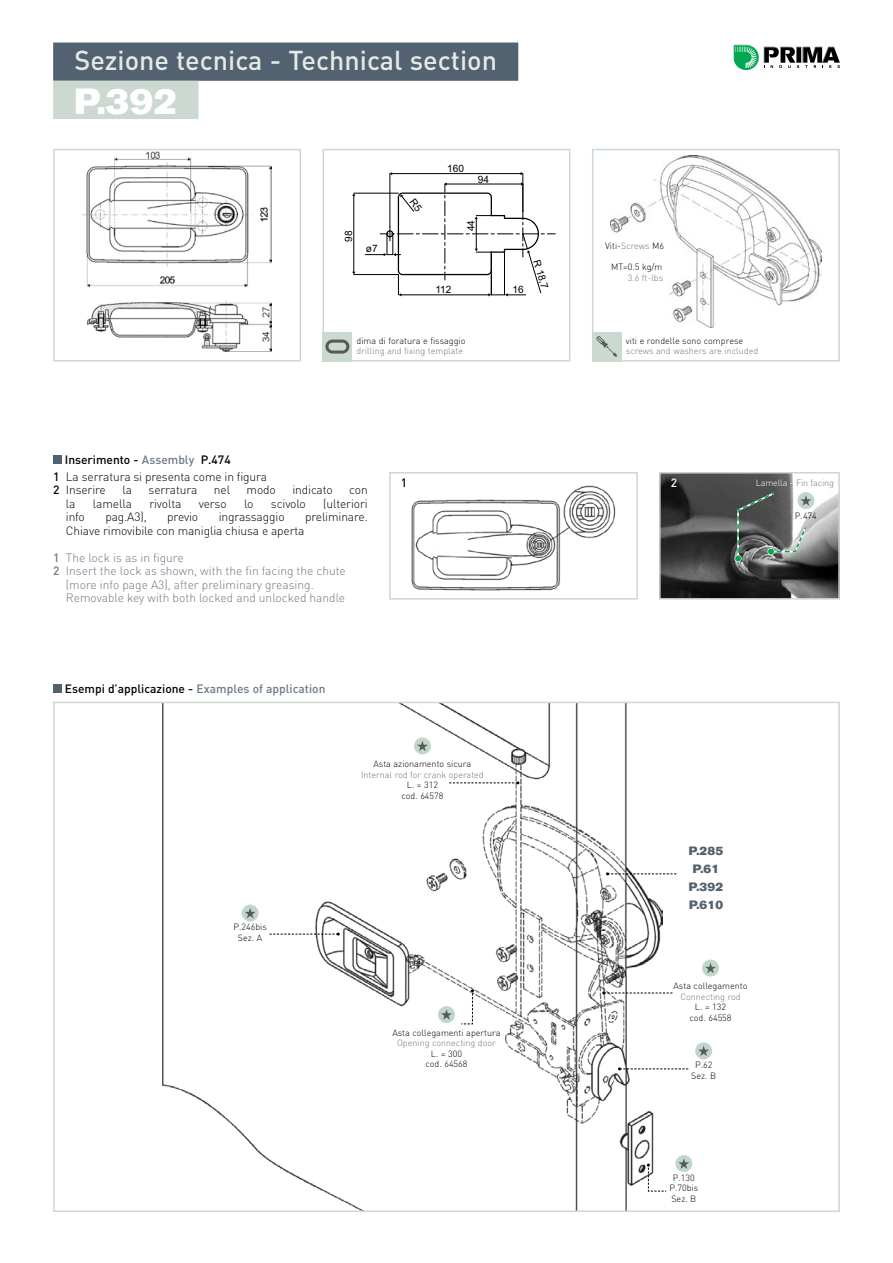
<style>
.page{position:relative;width:893px;height:1263px;background:#fff}
.page>*{position:absolute;margin:0;border:0;box-sizing:border-box;transform-origin:0 0}
.t1{font:36px "Akzidenz Grotesk BE Super";color:#fff}
.t2{font:500 27px "DIN";color:#e3e9e5}
.t3{font:300 12px/13.5px "DIN";letter-spacing:-.01em;color:#000}
.t4{font:300 12px "DIN";color:#6e7784}
.t5{font:500 12px "DIN";color:#000}
.t6{font:12px/18px "Akzidenz Grotesk BE Super";letter-spacing:.02em;color:#536270;text-align:center}
.t7{font:500 12px "DIN";color:#fff}
.t8{font:10.2px "Arial";color:#000}
.t9{font:300 9px/10.5px "DIN";color:#000;text-align:center}
.t10{font:300 9px "DIN";color:#6e7784}
.s1{color:#6e7784}
.s2{font-weight:500}
.s3{color:#fff}
</style>
<div class="page">
<svg style="left:733px;top:45px;width:107px;height:25px"></svg>
<div style="left:53px;top:43px;width:465px;height:38px;background:#536270"></div>
<div style="left:53px;top:81px;width:145px;height:38px;background:#cbd9d1"></div>
<hr style="left:392px;top:173px;width:129px;height:1px;background:#000">
<hr style="left:390px;top:174px;width:1px;height:52px;background:#000">
<hr style="left:523px;top:174px;width:1px;height:38px;background:#000">
<hr style="left:353px;top:195px;width:1px;height:77px;background:#000">
<hr style="left:354px;top:193px;width:44px;height:1px;background:#000">
<hr style="left:354px;top:274px;width:44px;height:1px;background:#000">
<div style="left:323px;top:149px;width:247px;height:212px;border:2px solid #cbd9d1"></div>
<img style="left:83px;top:152px;width:188px;height:135px">
<div style="left:53px;top:149px;width:248px;height:212px;border:2px solid #cbd9d1"></div>
<img style="left:611px;top:156px;width:210px;height:172px">
<div style="left:592px;top:149px;width:248px;height:212px;border:2px solid #cbd9d1"></div>
<div style="left:323px;top:332px;width:29px;height:29px;background:#cbd9d1"></div>
<svg style="left:325px;top:340px;width:24px;height:14px"></svg>
<div style="left:357px;top:332px;width:211px;height:28px;background:#fff"></div>
<div style="left:592px;top:332px;width:30px;height:29px;background:#cbd9d1"></div>
<svg style="left:596px;top:336px;width:21px;height:21px"></svg>
<div style="left:626px;top:332px;width:212px;height:28px;background:#fff"></div>
<img style="left:662px;top:475px;width:175px;height:122px">
<div style="left:659px;top:472px;width:181px;height:128px;border:2px solid #cbd9d1"></div>
<img style="left:411px;top:485px;width:205px;height:106px">
<div style="left:389px;top:472px;width:249px;height:128px;border:2px solid #cbd9d1"></div>
<img style="left:163px;top:705px;width:499px;height:504px">
<div style="left:53px;top:685px;width:9px;height:8px;background:#536270"></div>
<div style="left:675px;top:1155px;width:17px;height:17px;background:#c2d7cc;border-radius:50%"></div>
<svg style="left:678px;top:1158px;width:11px;height:11px"></svg>
<svg style="left:647px;top:1163px;width:20px;height:29px"></svg>
<div style="left:438px;top:1006px;width:17px;height:17px;background:#c2d7cc;border-radius:50%"></div>
<svg style="left:441px;top:1009px;width:11px;height:11px"></svg>
<svg style="left:460px;top:989px;width:14px;height:36px"></svg>
<div style="left:702px;top:959px;width:17px;height:17px;background:#c2d7cc;border-radius:50%"></div>
<svg style="left:705px;top:963px;width:11px;height:10px"></svg>
<svg style="left:602px;top:991px;width:70px;height:3px"></svg>
<div style="left:414px;top:737px;width:17px;height:17px;background:#c2d7cc;border-radius:50%"></div>
<svg style="left:417px;top:741px;width:11px;height:10px"></svg>
<svg style="left:449px;top:781px;width:70px;height:3px"></svg>
<div style="left:695px;top:1042px;width:17px;height:17px;background:#c2d7cc;border-radius:50%"></div>
<svg style="left:698px;top:1046px;width:11px;height:10px"></svg>
<svg style="left:618px;top:1067px;width:70px;height:3px"></svg>
<div style="left:242px;top:904px;width:17px;height:17px;background:#c2d7cc;border-radius:50%"></div>
<svg style="left:245px;top:908px;width:11px;height:10px"></svg>
<svg style="left:269px;top:932px;width:71px;height:3px"></svg>
<svg style="left:606px;top:872px;width:70px;height:3px"></svg>
<div style="left:53px;top:455px;width:9px;height:8px;background:#536270"></div>
<div style="left:797px;top:492px;width:17px;height:17px;background:#c2d7cc;border-radius:50%"></div>
<svg style="left:735px;top:491px;width:76px;height:70px;background:#797f7c"></svg>
<div style="left:58px;top:296px;width:238px;height:64px;background:#fff"></div>
<img style="left:86px;top:300px;width:185px;height:52px">
<svg style="left:365px;top:182px;width:190px;height:114px"></svg>
<h2 class="t2" style="left:74px;top:43px;width:424px">Sezione tecnica - Technical section</h2>
<h1 class="t1" style="left:74px;top:80px;width:104px">P.392</h1>
<h3 class="t5" style="left:65px;top:451px;width:167px">Inserimento - <span class="s1">Assembly</span> P.474</h3>
<p class="t8" style="left:342px;top:241px;width:13px;rotate:-90deg">98</p>
<p class="t8" style="left:366px;top:242px;width:13px">ø7</p>
<p class="t8" style="left:447px;top:161px;width:18px">160</p>
<p class="t8" style="left:478px;top:173px;width:13px">94</p>
<p class="t8" style="left:464px;top:231px;width:13px;rotate:-90deg">44</p>
<p class="t8" style="left:435px;top:283px;width:18px">112</p>
<p class="t8" style="left:512px;top:283px;width:13px">16</p>
<p class="t8" style="left:543px;top:258px;width:31px;rotate:73deg">R 18,7</p>
<p class="t9" style="left:357px;top:335px;width:110px">dima di foratura e fissaggio</p>
<p class="t10" style="left:357px;top:345px;width:108px">drilling and fixing template</p>
<p class="t9" style="left:605px;top:241px;width:61px">Viti-<span class="s1">Screws</span> M6</p>
<p class="t9" style="left:611px;top:262px;width:53px">MT=0.5 kg/m</p>
<p class="t10" style="left:628px;top:272px;width:37px">3.6 ft-lbs</p>
<p class="t9" style="left:626px;top:335px;width:119px">viti e rondelle sono comprese</p>
<p class="t10" style="left:626px;top:345px;width:134px">screws and washers are included</p>
<h3 class="t3" style="left:53px;top:469px;width:216px"><span class="s2">1</span> La serratura si presenta come in figura<br><span class="s2">2</span> Inserire</h3>
<h3 class="t3" style="left:122px;top:483px;width:11px">la</h3>
<h3 class="t3" style="left:149px;top:483px;width:50px">serratura</h3>
<h3 class="t3" style="left:214px;top:483px;width:18px">nel</h3>
<h3 class="t3" style="left:247px;top:483px;width:31px">modo</h3>
<h3 class="t3" style="left:292px;top:483px;width:42px">indicato</h3>
<h3 class="t3" style="left:349px;top:483px;width:20px">con</h3>
<h3 class="t3" style="left:66px;top:496px;width:11px">la</h3>
<h3 class="t3" style="left:93px;top:496px;width:40px">lamella</h3>
<h3 class="t3" style="left:149px;top:496px;width:33px">rivolta</h3>
<h3 class="t3" style="left:199px;top:496px;width:29px">verso</h3>
<h3 class="t3" style="left:244px;top:496px;width:11px">lo</h3>
<h3 class="t3" style="left:271px;top:496px;width:36px">scivolo</h3>
<h3 class="t3" style="left:323px;top:496px;width:46px">(ulteriori</h3>
<h3 class="t3" style="left:66px;top:510px;width:21px">info</h3>
<h3 class="t3" style="left:105px;top:510px;width:43px">pag.A3),</h3>
<h3 class="t3" style="left:167px;top:510px;width:32px">previo</h3>
<h3 class="t3" style="left:219px;top:510px;width:68px">ingrassaggio</h3>
<h3 class="t3" style="left:305px;top:510px;width:64px">preliminare.</h3>
<h3 class="t3" style="left:66px;top:523px;width:240px">Chiave rimovibile con maniglia chiusa e aperta</h3>
<h3 class="t4" style="left:53px;top:550px;width:132px"><span class="s2">1</span> The lock is as in figure</h3>
<h3 class="t4" style="left:53px;top:563px;width:294px"><span class="s2">2</span> Insert the lock as shown, with the fin facing the chute</h3>
<h3 class="t4" style="left:66px;top:577px;width:249px">(more info page A3), after preliminary greasing.</h3>
<h3 class="t4" style="left:66px;top:590px;width:281px">Removable key with both locked and unlocked handle</h3>
<h3 class="t5" style="left:401px;top:475px;width:8px">1</h3>
<h3 class="t7" style="left:671px;top:475px;width:8px">2</h3>
<p class="t10" style="left:756px;top:477px;width:80px"><span class="s3">Lamella -</span> Fin facing</p>
<p class="t9" style="left:795px;top:510px;width:23px">P.474</p>
<h3 class="t5" style="left:65px;top:681px;width:262px">Esempi d’applicazione - <span class="s1">Examples of application</span></h3>
<p class="t9" style="left:373px;top:758px;width:99px">Asta azionamento sicura</p>
<p class="t10" style="left:361px;top:769px;width:124px">Internal rod for crank operated</p>
<p class="t9" style="left:401px;top:779px;width:44px">L. = 312 cod. 64578</p>
<p class="t9" style="left:233px;top:922px;width:35px">P.246bis<br>Sez. A</p>
<p class="t9" style="left:392px;top:1027px;width:110px">Asta collegamenti apertura</p>
<p class="t10" style="left:397px;top:1037px;width:100px">Opening connecting door</p>
<p class="t9" style="left:425px;top:1048px;width:44px">L. = 300 cod. 64568</p>
<h3 class="t6" style="left:689px;top:842px;width:36px">P.285<br>P.61<br>P.392<br>P.610</h3>
<p class="t9" style="left:673px;top:981px;width:75px">Asta collegamento</p>
<p class="t10" style="left:680px;top:991px;width:62px">Connecting rod</p>
<p class="t9" style="left:689px;top:1002px;width:44px">L. = 132 cod. 64558</p>
<p class="t9" style="left:691px;top:1060px;width:26px">P.62<br>Sez. B</p>
<p class="t9" style="left:669px;top:1172px;width:30px">P.130<br>P.70bis<br>Sez. B</p>
</div>
